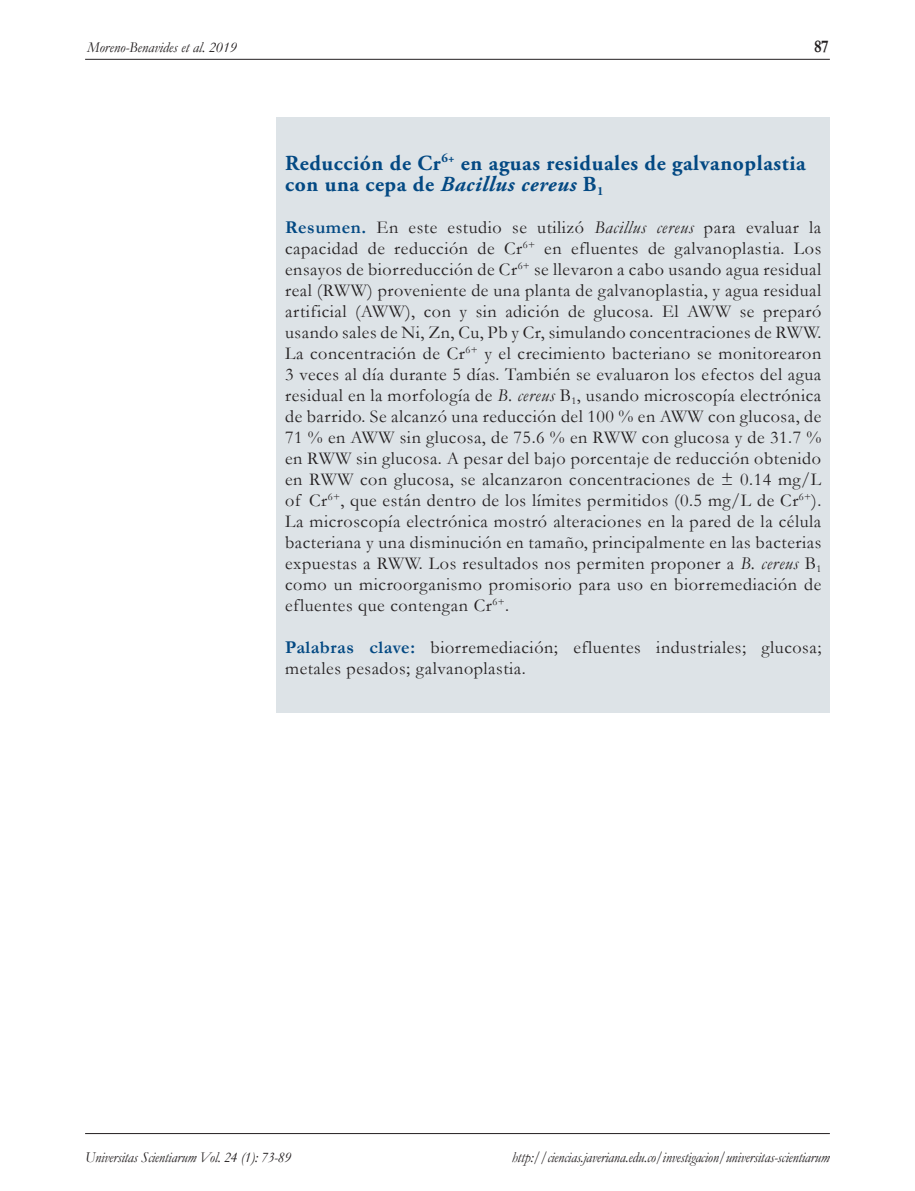
<style>
.page{position:relative;width:915px;height:1191px;background:#fff}
.page>*{position:absolute;margin:0;border:0;box-sizing:border-box;transform-origin:0 0}
.t1{font:700 21.45px/21px "Adobe Garamond Pro";letter-spacing:.03em;color:#034983}
.t2{font:18.15px/21px "Garamond";letter-spacing:.03em;color:#231f20;text-align:justify}
.t3{font:700 18px "Garamond";color:#231f20;scale:.9 1}
.t4{font:italic 15px "Garamond";letter-spacing:-.01em;color:#231f20;scale:.95 1}
.t5{font:italic 15px "Garamond";letter-spacing:-.01em;color:#231f20}
.s1{font-style:italic}
.s2{font-weight:700;color:#034983}
</style>
<div class="page">
<hr style="left:85px;top:59px;width:744px;height:1px;background:#231f20">
<hr style="left:85px;top:1133px;width:744px;height:1px;background:#231f20">
<div style="left:276px;top:117px;width:553px;height:595px;background:#dde3e7"></div>
<p class="t5" style="left:87px;top:37px;width:151px">Moreno-Benavides et al. 2019</p>
<p class="t3" style="left:813px;top:34px;width:18px">87</p>
<p class="t1" style="left:285px;top:153px;width:522px">Reducción de Cr<sup>6+</sup> en aguas residuales de galvanoplastia con una cepa de <span class="s1">Bacillus cereus</span> B<sub>1</sub></p>
<p class="t2" style="left:285px;top:216px;width:537px"><span class="s2">Resumen.</span> En este estudio se utilizó <span class="s1">Bacillus cereus</span> para evaluar la capacidad de reducción de Cr<sup>6+</sup> en efluentes de galvanoplastia. Los ensayos de biorreducción de Cr<sup>6+</sup> se llevaron a cabo usando agua residual real (RWW) proveniente de una planta de galvanoplastia, y agua residual artificial (AWW), con y sin adición de glucosa. El AWW se preparó usando sales de Ni, Zn, Cu, Pb y Cr, simulando concentraciones de RWW.<br>La concentración de Cr<sup>6+</sup> y el crecimiento bacteriano se monitorearon 3 veces al día durante 5 días. También se evaluaron los efectos del agua residual en la morfología de <span class="s1">B. cereus</span> B<sub>1</sub>, usando microscopía electrónica de barrido. Se alcanzó una reducción del 100 % en AWW con glucosa, de 71 % en AWW sin glucosa, de 75.6 % en RWW con glucosa y de 31.7 % en RWW sin glucosa. A pesar del bajo porcentaje de reducción obtenido en RWW con glucosa, se alcanzaron concentraciones de ± 0.14 mg/L of Cr<sup>6+</sup>, que están dentro de los límites permitidos (0.5 mg/L de Cr<sup>6+</sup>).<br>La microscopía electrónica mostró alteraciones en la pared de la célula bacteriana y una disminución en tamaño, principalmente en las bacterias expuestas a RWW. Los resultados nos permiten proponer a <span class="s1">B. cereus</span> B<sub>1 </sub>como un microorganismo promisorio para uso en biorremediación de efluentes que contengan Cr<sup>6+</sup>.</p>
<p class="t2" style="left:285px;top:636px;width:537px"><span class="s2">Palabras clave:</span> biorremediación; efluentes industriales; glucosa; metales pesados; galvanoplastia.</p>
<p class="t4" style="left:85px;top:1146px;width:218px">Universitas Scientiarum Vol. 24 (1): 73-89</p>
<p class="t4" style="left:511px;top:1146px;width:336px">http://ciencias.javeriana.edu.co/investigacion/universitas-scientiarum</p>
</div>
